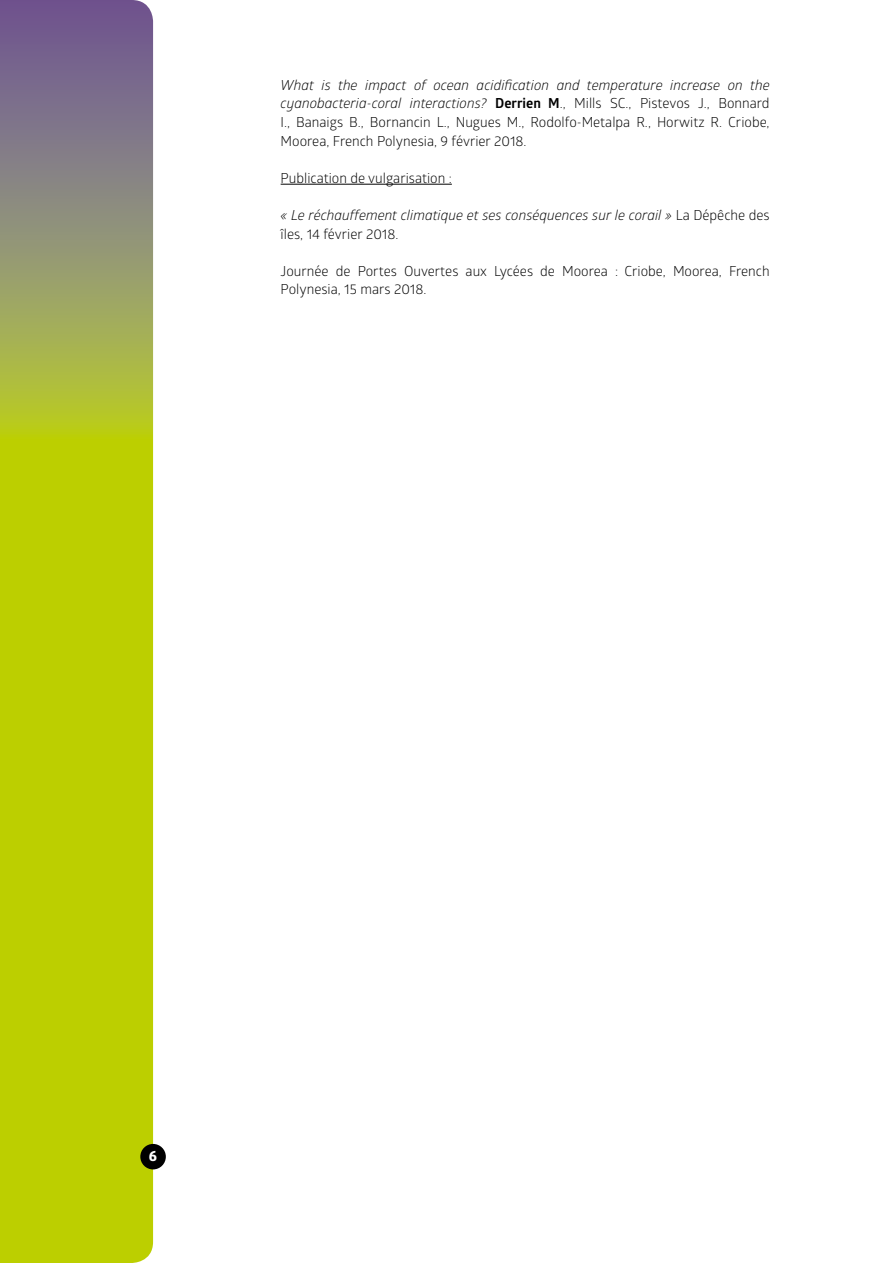
<style>
.page{position:relative;width:893px;height:1263px;background:#fff}
.page>*{position:absolute;margin:0;border:0;box-sizing:border-box;transform-origin:0 0}
.t1{font:700 14.85px "Globerx";color:#fff}
._6__texte_courant{font:13.8px/18.6px "Glober";color:#000;text-align:justify}
._6__texte_courant-2{font:italic 13.8px/18.6px "Glober";color:#000}
.s1{font-style:italic}
.s2{font-weight:700}
.s3{font-style:normal}
</style>
<div class="page">
<svg style="left:0;top:0;width:153px;height:1263px;background:#adb926"></svg>
<div style="left:140px;top:1144px;width:26px;height:25px;background:#000;border-radius:50%"></div>
<hr style="left:281px;top:184px;width:171px;height:1px;background:#000">
<p class="_6__texte_courant" style="left:281px;top:75px;width:491px"><span class="s1">What is the impact of ocean acidification and temperature increase on the cyanobacteria-coral interactions?</span> <span class="s2">Derrien M</span>., Mills SC., Pistevos J., Bonnard I., Banaigs B., Bornancin L., Nugues M., Rodolfo-Metalpa R., Horwitz R. Criobe, Moorea, French Polynesia, 9 février 2018.</p>
<p class="_6__texte_courant" style="left:281px;top:168px;width:173px">Publication de vulgarisation :</p>
<p class="_6__texte_courant-2" style="left:281px;top:205px;width:490px">« Le réchauffement climatique et ses conséquences sur le corail » <span class="s3">La Dépêche des îles, 14 février 2018.</span></p>
<p class="_6__texte_courant" style="left:281px;top:261px;width:490px">Journée de Portes Ouvertes aux Lycées de Moorea : Criobe, Moorea, French<br>Polynesia, 15 mars 2018.</p>
<p class="t1" style="left:149px;top:1145px;width:10px">6</p>
</div>
